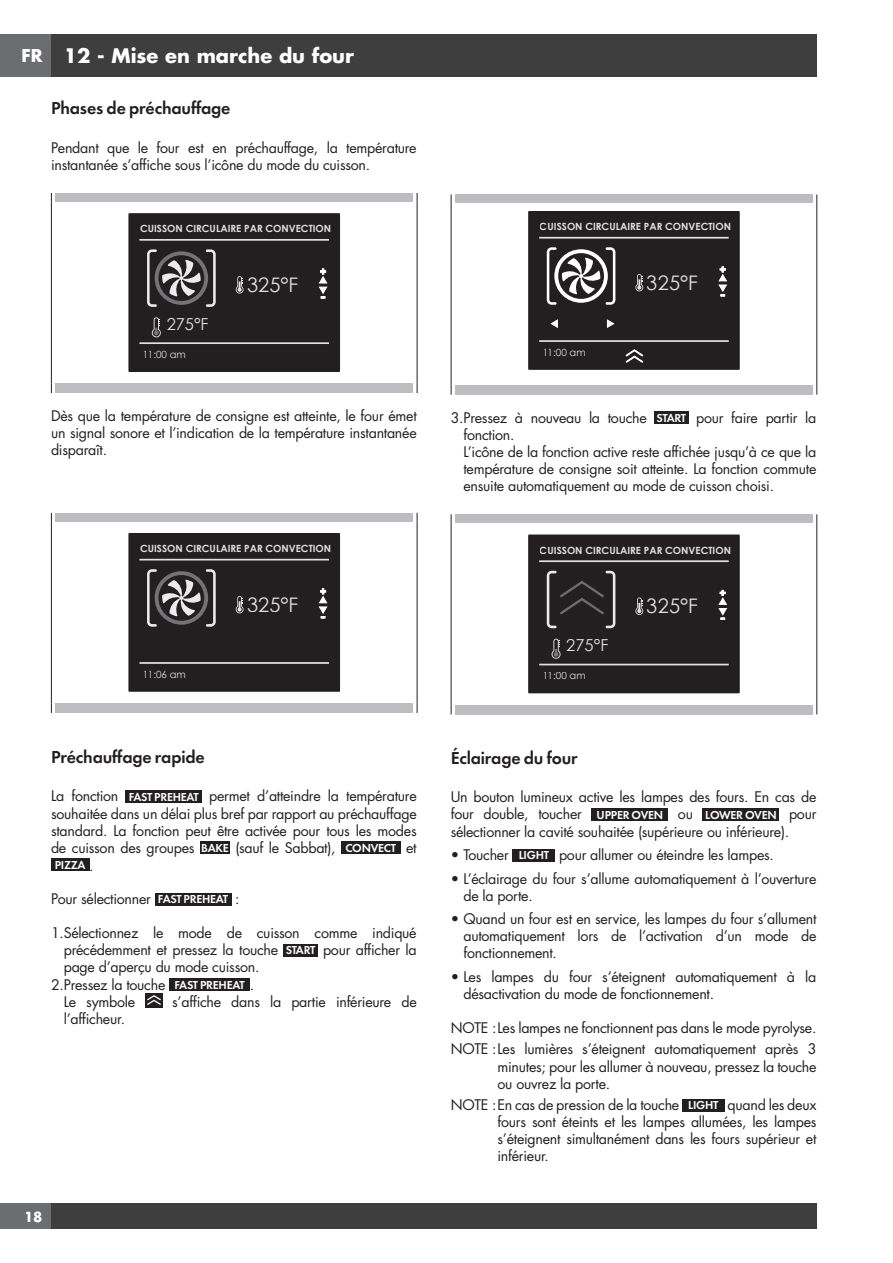
<style>
.page{position:relative;width:893px;height:1263px;background:#fff}
.page>*{position:absolute;margin:0;border:0;box-sizing:border-box;transform-origin:0 0}
.t1{font:20.1px "Century Gothic";color:#dfe0e2}
.t2{font:700 19.5px "Futura";color:#fff}
.t3{font:18px "Futura Dem Bld";letter-spacing:-.01em;color:#231f20}
.t4{font:700 17.25px "Futura";color:#fff}
.t5{font:16.5px "Century Gothic";color:#dfe0e2}
.t6{font:14.25px/17.1px "Futura";letter-spacing:-.02em;color:#231f20}
.t7{font:700 13.5px "Futura";color:#fff}
.t8{font:12px "Futura Dem Bld";letter-spacing:-.02em;color:#fff}
.t9{font:700 10.2px "Arial";color:#fff}
.t10{font:700 10.2px "Arial";color:#fff;scale:1.33 1}
.t11{font:700 9.9px "Century Gothic";color:#dfe0e2}
.t12{font:9.9px "Century Gothic";color:#dfe0e2}
.s1{font-family:"Futura Dem Bld";font-size:12px;color:#fff}
.s2{font-family:"Futura";font-size:14.25px;color:#231f20}
</style>
<div class="page">
<div style="left:0;top:34px;width:51px;height:43px;background:#6c6d70"></div>
<div style="left:51px;top:34px;width:765px;height:43px;background:#3e3e3f"></div>
<div style="left:0;top:1203px;width:51px;height:26px;background:#6c6d70"></div>
<div style="left:51px;top:1203px;width:765px;height:26px;background:#3e3e3f"></div>
<hr style="left:51px;top:201px;width:1px;height:183px;background:#231f20">
<hr style="left:417px;top:201px;width:1px;height:183px;background:#231f20">
<div style="left:56px;top:193px;width:357px;height:8px;background:#bcbdc0"></div>
<div style="left:129px;top:214px;width:210px;height:157px;background:#231f20"></div>
<div style="left:128px;top:213px;width:212px;height:159px;border:2px solid #231f20"></div>
<hr style="left:139px;top:239px;width:190px;height:2px;background:#dfe0e2">
<hr style="left:140px;top:342px;width:189px;height:2px;background:#dfe0e2">
<svg style="left:236px;top:276px;width:8px;height:18px"></svg>
<svg style="left:142px;top:249px;width:74px;height:94px"></svg>
<svg style="left:318px;top:268px;width:10px;height:30px"></svg>
<div style="left:56px;top:384px;width:357px;height:9px;background:#bcbdc0"></div>
<hr style="left:51px;top:521px;width:1px;height:182px;background:#231f20">
<hr style="left:417px;top:521px;width:1px;height:182px;background:#231f20">
<div style="left:56px;top:513px;width:357px;height:8px;background:#bcbdc0"></div>
<div style="left:129px;top:534px;width:210px;height:157px;background:#231f20"></div>
<div style="left:128px;top:533px;width:212px;height:159px;border:2px solid #231f20"></div>
<hr style="left:139px;top:559px;width:190px;height:1px;background:#dfe0e2">
<hr style="left:140px;top:662px;width:189px;height:2px;background:#dfe0e2">
<svg style="left:236px;top:596px;width:8px;height:17px"></svg>
<svg style="left:142px;top:569px;width:74px;height:95px"></svg>
<svg style="left:318px;top:588px;width:10px;height:30px"></svg>
<div style="left:56px;top:703px;width:357px;height:10px;background:#bcbdc0"></div>
<div style="left:126px;top:790px;width:76px;height:13px;background:#231f20"></div>
<div style="left:200px;top:841px;width:30px;height:13px;background:#231f20"></div>
<div style="left:341px;top:841px;width:60px;height:13px;background:#231f20"></div>
<div style="left:51px;top:858px;width:38px;height:13px;background:#231f20"></div>
<div style="left:155px;top:893px;width:76px;height:12px;background:#231f20"></div>
<div style="left:284px;top:944px;width:34px;height:13px;background:#231f20"></div>
<div style="left:169px;top:978px;width:81px;height:13px;background:#231f20"></div>
<img style="left:145px;top:993px;width:17px;height:15px">
<hr style="left:451px;top:203px;width:1px;height:182px;background:#231f20">
<hr style="left:816px;top:203px;width:1px;height:182px;background:#231f20">
<div style="left:455px;top:195px;width:358px;height:8px;background:#bcbdc0"></div>
<div style="left:529px;top:212px;width:210px;height:157px;background:#231f20"></div>
<div style="left:528px;top:211px;width:212px;height:159px;border:2px solid #231f20"></div>
<hr style="left:539px;top:237px;width:190px;height:2px;background:#dfe0e2">
<hr style="left:539px;top:340px;width:190px;height:2px;background:#dfe0e2">
<svg style="left:635px;top:274px;width:8px;height:17px"></svg>
<svg style="left:718px;top:266px;width:9px;height:30px"></svg>
<svg style="left:625px;top:349px;width:19px;height:14px"></svg>
<svg style="left:542px;top:247px;width:73px;height:95px"></svg>
<div style="left:455px;top:385px;width:358px;height:10px;background:#bcbdc0"></div>
<div style="left:654px;top:412px;width:34px;height:12px;background:#231f20"></div>
<hr style="left:451px;top:523px;width:1px;height:182px;background:#231f20">
<hr style="left:816px;top:523px;width:1px;height:182px;background:#231f20">
<div style="left:455px;top:514px;width:358px;height:9px;background:#bcbdc0"></div>
<div style="left:529px;top:535px;width:210px;height:157px;background:#231f20"></div>
<div style="left:528px;top:534px;width:212px;height:159px;border:2px solid #231f20"></div>
<hr style="left:539px;top:560px;width:190px;height:2px;background:#dfe0e2">
<hr style="left:539px;top:664px;width:190px;height:1px;background:#dfe0e2">
<svg style="left:635px;top:597px;width:8px;height:18px"></svg>
<svg style="left:718px;top:589px;width:9px;height:31px"></svg>
<svg style="left:542px;top:571px;width:73px;height:95px"></svg>
<div style="left:455px;top:705px;width:358px;height:9px;background:#bcbdc0"></div>
<div style="left:592px;top:808px;width:76px;height:13px;background:#231f20"></div>
<div style="left:703px;top:808px;width:76px;height:13px;background:#231f20"></div>
<div style="left:513px;top:849px;width:42px;height:12px;background:#231f20"></div>
<div style="left:682px;top:1099px;width:43px;height:12px;background:#231f20"></div>
<p class="t4" style="left:21px;top:44px;width:23px">FR</p>
<h2 class="t2" style="left:64px;top:42px;width:292px">12 - Mise en marche du four</h2>
<p class="t3" style="left:51px;top:96px;width:181px">Phases de préchauffage</p>
<p class="t6" style="left:51px;top:139px;width:367px">Pendant que le four est en préchauffage, la température instantanée s’affiche sous l’icône du mode du cuisson.</p>
<p class="t11" style="left:140px;top:221px;width:193px">CUISSON CIRCULAIRE PAR CONVECTION</p>
<p class="t9" style="left:320px;top:264px;width:7px">+</p>
<p class="t10" style="left:320px;top:289px;width:5px">-</p>
<h1 class="t1" style="left:247px;top:270px;width:53px">325°F</h1>
<p class="t5" style="left:167px;top:313px;width:44px">275°F</p>
<p class="t12" style="left:142px;top:348px;width:45px">11:00 am</p>
<p class="t6" style="left:51px;top:407px;width:367px;text-align:justify">Dès que la température de consigne est atteinte, le four émet un signal sonore et l’indication de la température instantanée disparaît.</p>
<p class="t11" style="left:140px;top:541px;width:193px">CUISSON CIRCULAIRE PAR CONVECTION</p>
<p class="t9" style="left:320px;top:584px;width:7px">+</p>
<p class="t10" style="left:320px;top:609px;width:5px">-</p>
<h1 class="t1" style="left:247px;top:590px;width:53px">325°F</h1>
<p class="t12" style="left:142px;top:667px;width:45px">11:06 am</p>
<p class="t3" style="left:51px;top:745px;width:155px">Préchauffage rapide</p>
<p class="t6" style="left:51px;top:787px;width:367px;text-align:justify">La fonction <span class="s1">FAST PREHEAT</span> permet d’atteindre la température souhaitée dans un délai plus bref par rapport au préchauffage standard. La fonction peut être activée pour tous les modes de cuisson des groupes <span class="s1">BAKE</span> (sauf le Sabbat), <span class="s1">CONVECT</span> et</p>
<p class="t8" style="left:55px;top:857px;width:40px">PIZZA <span class="s2">.</span></p>
<p class="t6" style="left:51px;top:890px;width:190px">Pour sélectionner <span class="s1">FAST PREHEAT</span> :</p>
<p class="t6" style="left:51px;top:924px;width:367px">1.Sélectionnez le mode de cuisson comme indiqué</p>
<p class="t6" style="left:64px;top:941px;width:354px">précédemment et pressez la touche <span class="s1">START</span> pour afficher la</p>
<p class="t6" style="left:64px;top:958px;width:197px">page d’aperçu du mode cuisson.</p>
<p class="t6" style="left:51px;top:975px;width:205px">2.Pressez la touche <span class="s1">FAST PREHEAT</span> .</p>
<p class="t6" style="left:64px;top:993px;width:73px">Le symbole</p>
<p class="t6" style="left:172px;top:993px;width:246px">s’affiche dans la partie inférieure de</p>
<p class="t6" style="left:64px;top:1010px;width:63px">l’afficheur.</p>
<p class="t7" style="left:24px;top:1207px;width:20px">18</p>
<p class="t11" style="left:540px;top:219px;width:193px">CUISSON CIRCULAIRE PAR CONVECTION</p>
<p class="t9" style="left:720px;top:262px;width:7px">+</p>
<p class="t10" style="left:720px;top:287px;width:5px">-</p>
<h1 class="t1" style="left:647px;top:268px;width:53px">325°F</h1>
<p class="t12" style="left:542px;top:345px;width:45px">11:00 am</p>
<p class="t6" style="left:463px;top:409px;width:354px;text-indent:-13px">3.Pressez à nouveau la touche <span class="s1">START</span> pour faire partir la fonction.<br>L’icône de la fonction active reste affichée jusqu’à ce que la température de consigne soit atteinte. La fonction commute ensuite automatiquement au mode de cuisson choisi.</p>
<p class="t11" style="left:540px;top:542px;width:193px">CUISSON CIRCULAIRE PAR CONVECTION</p>
<p class="t9" style="left:720px;top:586px;width:7px">+</p>
<p class="t10" style="left:720px;top:611px;width:5px">-</p>
<h1 class="t1" style="left:647px;top:592px;width:53px">325°F</h1>
<p class="t5" style="left:566px;top:634px;width:44px">275°F</p>
<p class="t12" style="left:542px;top:669px;width:45px">11:00 am</p>
<p class="t3" style="left:451px;top:746px;width:129px">Éclairage du four</p>
<p class="t6" style="left:451px;top:788px;width:367px;text-align:justify">Un bouton lumineux active les lampes des fours. En cas de four double, toucher <span class="s1">UPPER OVEN</span> ou <span class="s1">LOWER OVEN</span> pour sélectionner la cavité souhaitée (supérieure ou inférieure).</p>
<p class="t6" style="left:451px;top:846px;width:325px">• Toucher <span class="s1">LIGHT</span> pour allumer ou éteindre les lampes.</p>
<p class="t6" style="left:463px;top:869px;width:354px;text-indent:-13px">• L’éclairage du four s’allume automatiquement à l’ouverture de la porte.</p>
<p class="t6" style="left:463px;top:910px;width:354px;text-align:justify;text-indent:-13px">• Quand un four est en service, les lampes du four s’allument automatiquement lors de l’activation d’un mode de fonctionnement.</p>
<p class="t6" style="left:463px;top:968px;width:354px;text-indent:-13px">• Les lampes du four s’éteignent automatiquement à la désactivation du mode de fonctionnement.</p>
<p class="t6" style="left:451px;top:1017px;width:367px;line-height:21.3px">NOTE :Les lampes ne fonctionnent pas dans le mode pyrolyse.<br>NOTE :Les lumières s’éteignent automatiquement après 3</p>
<p class="t6" style="left:497px;top:1057px;width:320px">minutes; pour les allumer à nouveau, pressez la touche ou ouvrez la porte.</p>
<p class="t6" style="left:497px;top:1096px;width:320px;text-align:justify;text-indent:-47px">NOTE :En cas de pression de la touche <span class="s1">LIGHT</span> quand les deux fours sont éteints et les lampes allumées, les lampes s’éteignent simultanément dans les fours supérieur et inférieur.</p>
</div>
